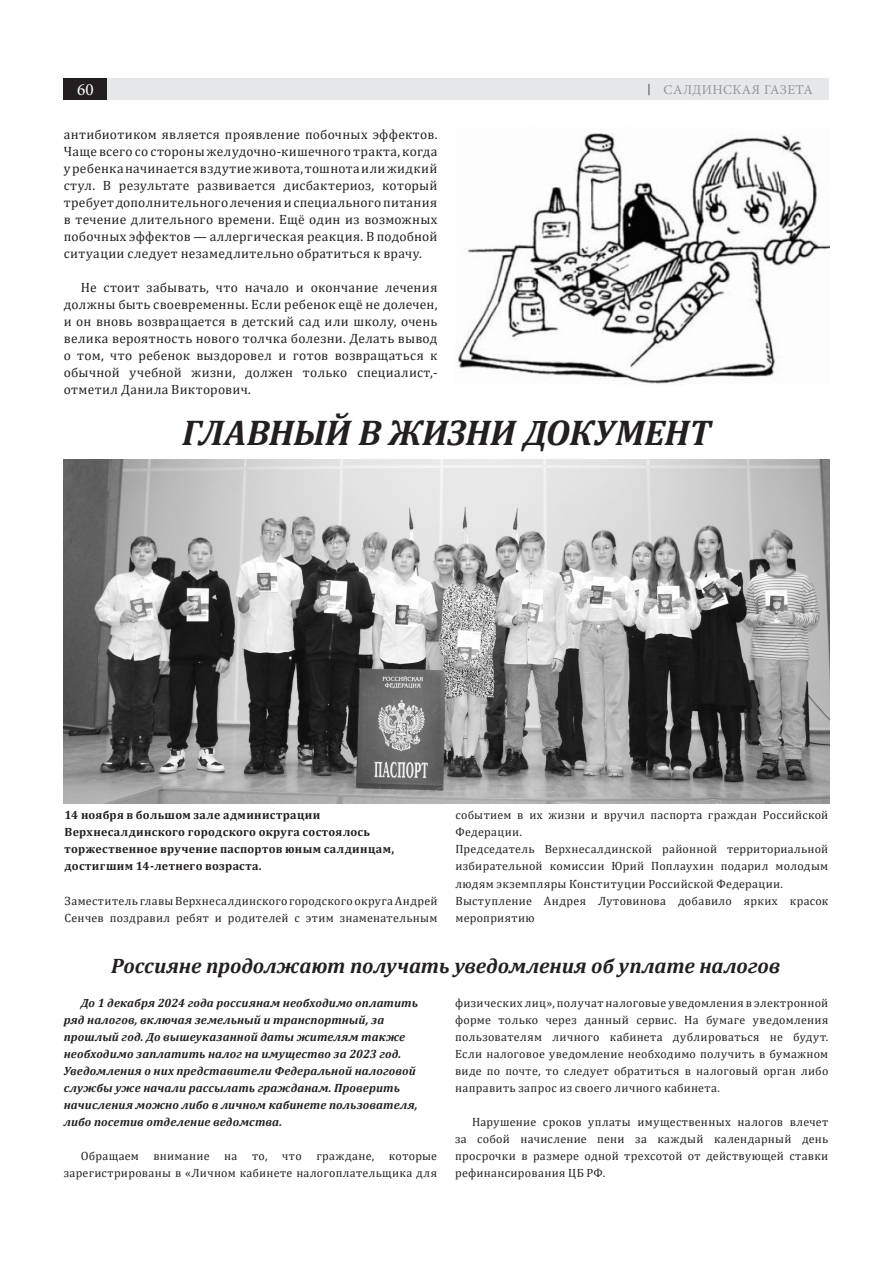
<style>
.page{position:relative;width:893px;height:1263px;background:#fff}
.page>*{position:absolute;margin:0;border:0;box-sizing:border-box;transform-origin:0 0}
.заг_прилож{font:italic 700 36px "Cambria";letter-spacing:-.01em;color:#231f20}
.заг_прилож-2{font:italic 700 21px "Cambria";letter-spacing:-.005em;color:#231f20}
.t1{font:17.25px "Minion Pro";color:#fff}
.заг_прилож-3{font:13.5px/17px "Cambria";letter-spacing:.025em;color:#231f20;text-align:justify}
.t2{font:13.5px "Minion Pro";letter-spacing:.03em;color:#939598}
.заг_прилож-4{font:12px/17px "Cambria";letter-spacing:.025em;color:#231f20}
.заг_прилож-5{font:italic 700 12px/17px "Cambria";letter-spacing:.01em;color:#231f20}
.заг_прилож-6{font:700 12px/17px "Cambria";letter-spacing:.03em;color:#231f20}
.s1{font-family:"Franklin Gothic";font-style:italic;color:#57585a}
</style>
<div class="page">
<div style="left:104px;top:78px;width:725px;height:21px;background:#e6e7e9"></div>
<div style="left:64px;top:78px;width:43px;height:21px;background:#231f20"></div>
<img style="left:457px;top:133px;width:372px;height:251px">
<img style="left:64px;top:459px;width:765px;height:345px">
<h3 class="t1" style="left:77px;top:78px;width:18px">60</h3>
<p class="t2" style="left:645px;top:80px;width:169px"><span class="s1">|</span> САЛДИНСКАЯ ГАЗЕТА</p>
<p class="заг_прилож-3" style="left:64px;top:126px;width:375px">антибиотиком является проявление побочных эффектов.<br>Чаще всего со стороны желудочно-кишечного тракта, когда у ребенка начинается вздутие живота, тошнота или жидкий стул. В результате развивается дисбактериоз, который требует дополнительного лечения и специального питания в течение длительного времени. Ещё один из возможных побочных эффектов — аллергическая реакция. В подобной ситуации следует незамедлительно обратиться к врачу.</p>
<p class="заг_прилож-3" style="left:64px;top:279px;width:375px;text-indent:17px">Не стоит забывать, что начало и окончание лечения должны быть своевременны. Если ребенок ещё не долечен, и он вновь возвращается в детский сад или школу, очень велика вероятность нового толчка болезни. Делать вывод о том, что ребенок выздоровел и готов возвращаться к обычной учебной жизни, должен только специалист,- отметил Данила Викторович.</p>
<p class="заг_прилож" style="left:182px;top:407px;width:530px">ГЛАВНЫЙ В ЖИЗНИ ДОКУМЕНТ</p>
<p class="заг_прилож-6" style="left:65px;top:806px;width:331px">14 ноября в большом зале администрации Верхнесалдинского городского округа состоялось торжественное вручение паспортов юным салдинцам, достигшим 14-летнего возраста.</p>
<p class="заг_прилож-4" style="left:65px;top:892px;width:374px">Заместитель главы Верхнесалдинского городского округа Андрей<br>Сенчев поздравил ребят и родителей с этим знаменательным</p>
<p class="заг_прилож-4" style="left:455px;top:807px;width:374px">событием в их жизни и вручил паспорта граждан Российской<br>Федерации.</p>
<p class="заг_прилож-4" style="left:455px;top:841px;width:374px;text-align:justify">Председатель Верхнесалдинской районной территориальной избирательной комиссии Юрий Поплаухин подарил молодым людям экземпляры Конституции Российской Федерации.</p>
<p class="заг_прилож-4" style="left:455px;top:892px;width:374px">Выступление Андрея Лутовинова добавило ярких красок мероприятию</p>
<p class="заг_прилож-2" style="left:111px;top:950px;width:671px">Россияне продолжают получать уведомления об уплате налогов</p>
<p class="заг_прилож-5" style="left:64px;top:993px;width:356px;text-indent:17px">До 1 декабря 2024 года россиянам необходимо оплатить ряд налогов, включая земельный и транспортный, за прошлый год. До вышеуказанной даты жителям также необходимо заплатить налог на имущество за 2023 год.<br>Уведомления о них представители Федеральной налоговой службы уже начали рассылать гражданам. Проверить начисления можно либо в личном кабинете пользователя, либо посетив отделение ведомства.</p>
<p class="заг_прилож-4" style="left:64px;top:1147px;width:375px;text-align:right">Обращаем внимание на то, что граждане, которые зарегистрированы в «Личном кабинете налогоплательщика для</p>
<p class="заг_прилож-4" style="left:455px;top:994px;width:375px;text-align:justify">физических лиц», получат налоговые уведомления в электронной форме только через данный сервис. На бумаге уведомления пользователям личного кабинета дублироваться не будут.<br>Если налоговое уведомление необходимо получить в бумажном виде по почте, то следует обратиться в налоговый орган либо направить запрос из своего личного кабинета.</p>
<p class="заг_прилож-4" style="left:455px;top:1113px;width:375px;text-align:justify;text-indent:17px">Нарушение сроков уплаты имущественных налогов влечет за собой начисление пени за каждый календарный день просрочки в размере одной трехсотой от действующей ставки рефинансирования ЦБ РФ.</p>
</div>
